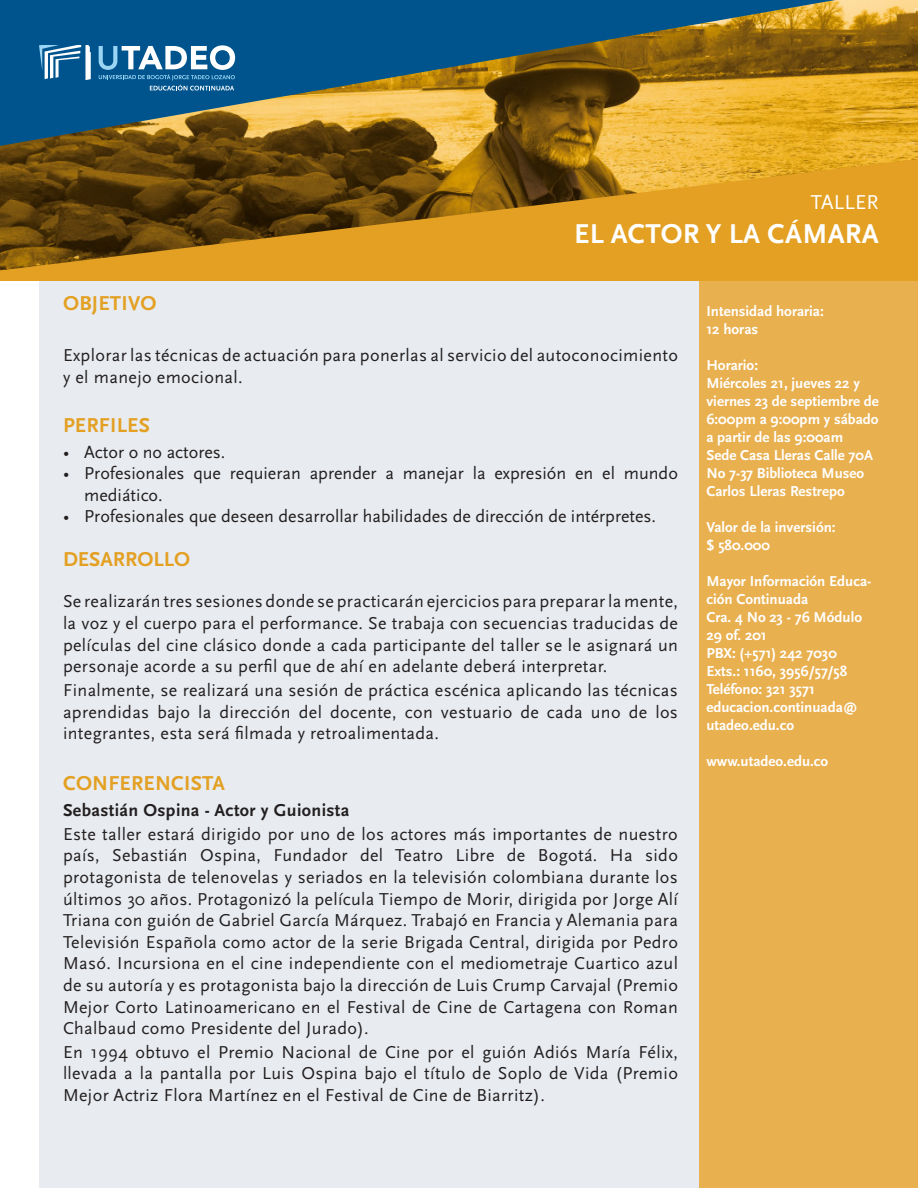
<style>
.page{position:relative;width:918px;height:1188px;background:#fff}
.page>*{position:absolute;margin:0;border:0;box-sizing:border-box;transform-origin:0 0}
.titulo{font:700 28.5px "Scala Sans OT";letter-spacing:.01em;color:#fff}
.sub2{font:700 21px "Scala Sans OT";letter-spacing:.01em;color:#e3a023}
.t1{font:21px "Scala Sans OT";letter-spacing:.01em;color:#fff}
.sub2-2{font:18px/21.6px "Scala Sans OT";letter-spacing:.02em;color:#231f20;text-align:justify}
.fondo{font:18px/21.6px "Scala Sans OT";color:#231f20}
.sub2-3{font:700 18px "Scala Sans OT";letter-spacing:.02em;color:#231f20}
.t2{font:700 15px/18px "Scala Sans OT";color:#fff}
</style>
<div class="page">
<img style="left:0;top:0;width:918px;height:159px">
<div style="left:39px;top:281px;width:879px;height:907px;background:#e8ecf0"></div>
<svg style="left:0;top:0;width:836px;height:146px;background:#5c6b55"></svg>
<svg style="left:39px;top:46px;width:52px;height:34px"></svg>
<svg style="left:99px;top:46px;width:136px;height:44px"></svg>
<div style="left:699px;top:281px;width:219px;height:907px;background:#e9b04f"></div>
<svg style="left:0;top:159px;width:918px;height:113px;background:#aa7719"></svg>
<div style="left:0;top:272px;width:918px;height:9px;background:#e3a023"></div>
<p class="t1" style="left:811px;top:191px;width:70px">TALLER</p>
<p class="titulo" style="left:574px;top:218px;width:306px">EL ACTOR Y LA CÁMARA</p>
<p class="sub2" style="left:63px;top:291px;width:95px">OBJETIVO</p>
<p class="sub2-2" style="left:63px;top:345px;width:617px">Explorar las técnicas de actuación para ponerlas al servicio del autoconocimiento y el manejo emocional.</p>
<p class="sub2" style="left:63px;top:413px;width:88px">PERFILES</p>
<p class="fondo" style="left:63px;top:441px;width:164px">• Actor o no actores.</p>
<p class="fondo" style="left:84px;top:463px;width:595px;text-indent:-21px">• Profesionales que requieran aprender a manejar la expresión en el mundo mediático.</p>
<p class="fondo" style="left:63px;top:506px;width:595px">• Profesionales que deseen desarrollar habilidades de dirección de intérpretes.</p>
<p class="sub2" style="left:63px;top:547px;width:129px">DESARROLLO</p>
<p class="sub2-2" style="left:63px;top:591px;width:617px">Se realizarán tres sesiones donde se practicarán ejercicios para preparar la mente, la voz y el cuerpo para el performance. Se trabaja con secuencias traducidas de películas del cine clásico donde a cada participante del taller se le asignará un personaje acorde a su perfil que de ahí en adelante deberá interpretar.</p>
<p class="sub2-2" style="left:63px;top:680px;width:617px">Finalmente, se realizará una sesión de práctica escénica aplicando las técnicas aprendidas bajo la dirección del docente, con vestuario de cada uno de los integrantes, esta será filmada y retroalimentada.</p>
<p class="sub2" style="left:63px;top:772px;width:163px">CONFERENCISTA</p>
<p class="sub2-3" style="left:63px;top:800px;width:288px">Sebastián Ospina - Actor y Guionista</p>
<p class="sub2-2" style="left:63px;top:823px;width:617px">Este taller estará dirigido por uno de los actores más importantes de nuestro país, Sebastián Ospina, Fundador del Teatro Libre de Bogotá. Ha sido protagonista de telenovelas y seriados en la televisión colombiana durante los últimos 30 años. Protagonizó la película Tiempo de Morir, dirigida por Jorge Alí Triana con guión de Gabriel García Márquez. Trabajó en Francia y Alemania para Televisión Española como actor de la serie Brigada Central, dirigida por Pedro Masó. Incursiona en el cine independiente con el mediometraje Cuartico azul de su autoría y es protagonista bajo la dirección de Luis Crump Carvajal (Premio Mejor Corto Latinoamericano en el Festival de Cine de Cartagena con Roman Chalbaud como Presidente del Jurado).</p>
<p class="sub2-2" style="left:63px;top:1042px;width:617px">En 1994 obtuvo el Premio Nacional de Cine por el guión Adiós María Félix, llevada a la pantalla por Luis Ospina bajo el título de Soplo de Vida (Premio Mejor Actriz Flora Martínez en el Festival de Cine de Biarritz).</p>
<p class="t2" style="left:706px;top:302px;width:119px">Intensidad horaria:<br>12 horas</p>
<p class="t2" style="left:706px;top:356px;width:53px">Horario:</p>
<p class="t2" style="left:706px;top:374px;width:174px">Miércoles 21, jueves 22 y viernes 23 de septiembre de<br>6:00pm a 9:00pm y sábado a partir de las 9:00am</p>
<p class="t2" style="left:706px;top:446px;width:168px">Sede Casa Lleras Calle 70A<br>No 7-37 Biblioteca Museo<br>Carlos Lleras Restrepo</p>
<p class="t2" style="left:706px;top:518px;width:131px">Valor de la inversión: $ 580.000</p>
<p class="t2" style="left:706px;top:572px;width:166px">Mayor Información Educa&shy;ción Continuada</p>
<p class="t2" style="left:706px;top:608px;width:157px">Cra. 4 No 23 - 76 Módulo<br>29 of. 201</p>
<p class="t2" style="left:706px;top:644px;width:153px">PBX: (+571) 242 7030<br>Exts.: 1160, 3956/57/58<br>Teléfono: 321 3571 educacion.continuada@ utadeo.edu.co</p>
<p class="t2" style="left:706px;top:752px;width:124px">www.utadeo.edu.co</p>
</div>
